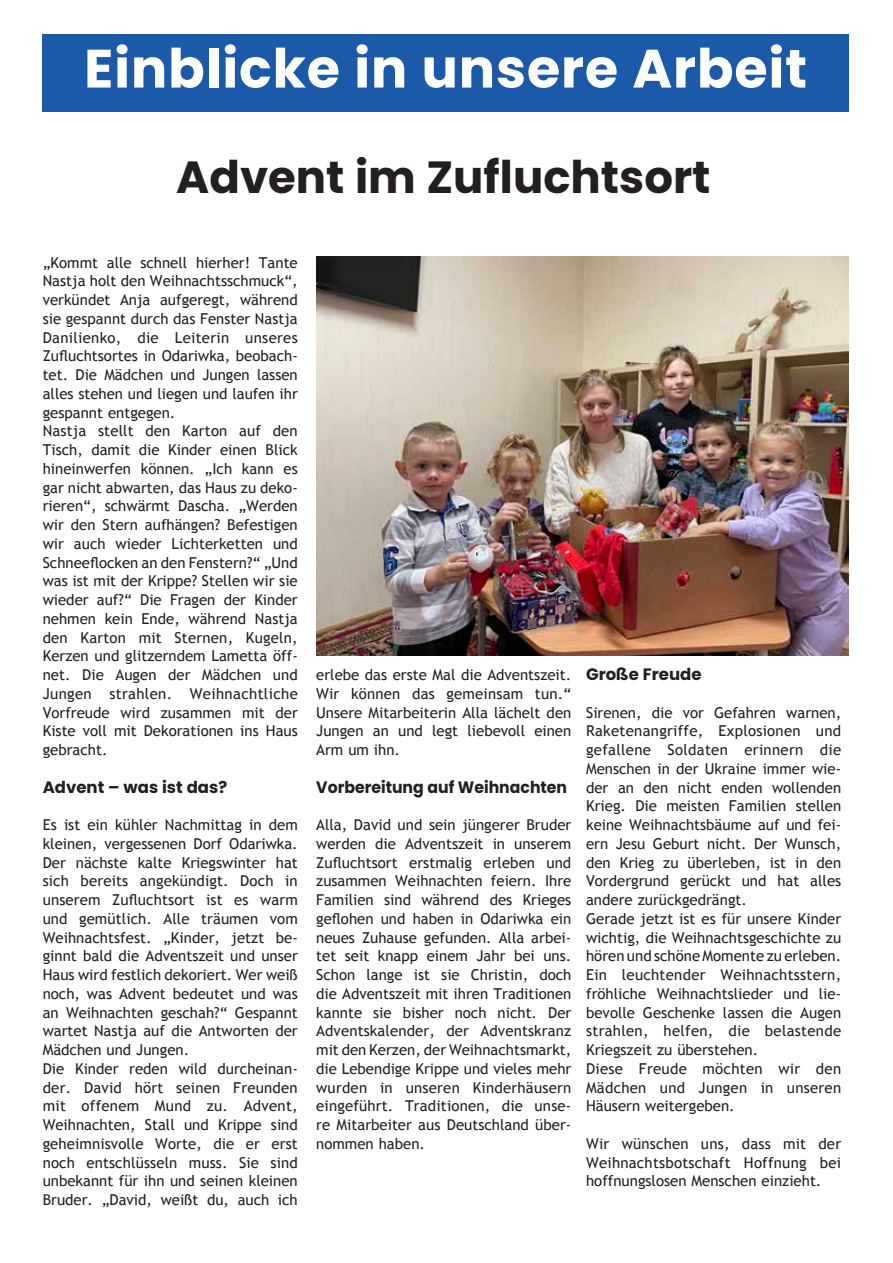
<style>
.page{position:relative;width:893px;height:1263px;background:#fff}
.page>*{position:absolute;margin:0;border:0;box-sizing:border-box;transform-origin:0 0}
.t1{font:700 54px "Poppins";letter-spacing:.015em;color:#fff}
.t2{font:700 45px "Poppins";color:#231f20}
.t3{font:700 16.5px "Poppins";color:#231f20}
.t4{font:700 16.5px "Poppins";color:#231f20;scale:.95 1}
.t5{font:15px/18.8px "Trebuchet MS";color:#231f20}
</style>
<div class="page">
<div style="left:43px;top:34px;width:806px;height:78px;background:#1b5aa9"></div>
<img style="left:317px;top:257px;width:532px;height:398px">
<h1 class="t1" style="left:84px;top:37px;width:724px">Einblicke in unsere Arbeit</h1>
<h2 class="t2" style="left:176px;top:151px;width:536px">Advent im Zufluchtsort</h2>
<p class="t5" style="left:43px;top:253px;width:257px">„Kommt alle schnell hierher! Tante Nastja holt den Weihnachtsschmuck“, verkündet Anja aufgeregt, während sie gespannt durch das Fenster Nastja Danilienko, die Leiterin unseres Zufluchtsortes in Odariwka, beobach&shy;tet. Die Mädchen und Jungen lassen alles stehen und liegen und laufen ihr gespannt entgegen.<br>Nastja stellt den Karton auf den Tisch, damit die Kinder einen Blick hineinwerfen können. „Ich kann es gar nicht abwarten, das Haus zu deko&shy;rieren“, schwärmt Dascha. „Werden wir den Stern aufhängen? Befestigen wir auch wieder Lichterketten und Schneeflocken an den Fenstern?“ „Und was ist mit der Krippe? Stellen wir sie wieder auf?“ Die Fragen der Kinder nehmen kein Ende, während Nastja den Karton mit Sternen, Kugeln, Kerzen und glitzerndem Lametta öff&shy;net. Die Augen der Mädchen und Jungen strahlen. Weihnachtliche Vorfreude wird zusammen mit der Kiste voll mit Dekorationen ins Haus gebracht.</p>
<p class="t3" style="left:43px;top:777px;width:186px">Advent – was ist das?</p>
<p class="t5" style="left:43px;top:816px;width:257px">Es ist ein kühler Nachmittag in dem kleinen, vergessenen Dorf Odariwka.<br>Der nächste kalte Kriegswinter hat sich bereits angekündigt. Doch in unserem Zufluchtsort ist es warm und gemütlich. Alle träumen vom Weihnachtsfest. „Kinder, jetzt be&shy;ginnt bald die Adventszeit und unser Haus wird festlich dekoriert. Wer weiß noch, was Advent bedeutet und was an Weihnachten geschah?“ Gespannt wartet Nastja auf die Antworten der Mädchen und Jungen.<br>Die Kinder reden wild durcheinan&shy;der. David hört seinen Freunden mit offenem Mund zu. Advent, Weihnachten, Stall und Krippe sind geheimnisvolle Worte, die er erst noch entschlüsseln muss. Sie sind unbekannt für ihn und seinen kleinen Bruder. „David, weißt du, auch ich</p>
<p class="t5" style="left:316px;top:666px;width:257px;text-align:justify">erlebe das erste Mal die Adventszeit.<br>Wir können das gemeinsam tun.“ Unsere Mitarbeiterin Alla lächelt den Jungen an und legt liebevoll einen Arm um ihn.</p>
<p class="t4" style="left:316px;top:777px;width:266px">Vorbereitung auf Weihnachten</p>
<p class="t5" style="left:316px;top:816px;width:257px;text-align:justify">Alla, David und sein jüngerer Bruder werden die Adventszeit in unserem Zufluchtsort erstmalig erleben und zusammen Weihnachten feiern. Ihre Familien sind während des Krieges geflohen und haben in Odariwka ein neues Zuhause gefunden. Alla arbei&shy;tet seit knapp einem Jahr bei uns.<br>Schon lange ist sie Christin, doch die Adventszeit mit ihren Traditionen kannte sie bisher noch nicht. Der Adventskalender, der Adventskranz mit den Kerzen, der Weihnachtsmarkt, die Lebendige Krippe und vieles mehr wurden in unseren Kinderhäusern eingeführt. Traditionen, die unse&shy;re Mitarbeiter aus Deutschland über&shy;nommen haben.</p>
<p class="t3" style="left:586px;top:665px;width:117px">Große Freude</p>
<p class="t5" style="left:586px;top:703px;width:257px">Sirenen, die vor Gefahren warnen, Raketenangriffe, Explosionen und gefallene Soldaten erinnern die Menschen in der Ukraine immer wie&shy;der an den nicht enden wollenden Krieg. Die meisten Familien stellen keine Weihnachtsbäume auf und fei&shy;ern Jesu Geburt nicht. Der Wunsch, den Krieg zu überleben, ist in den Vordergrund gerückt und hat alles andere zurückgedrängt.<br>Gerade jetzt ist es für unsere Kinder wichtig, die Weihnachtsgeschichte zu hören und schöne Momente zu erleben.<br>Ein leuchtender Weihnachtsstern, fröhliche Weihnachtslieder und lie&shy;bevolle Geschenke lassen die Augen strahlen, helfen, die belastende Kriegszeit zu überstehen.<br>Diese Freude möchten wir den Mädchen und Jungen in unseren Häusern weitergeben.</p>
<p class="t5" style="left:586px;top:1134px;width:257px;text-align:justify">Wir wünschen uns, dass mit der Weihnachtsbotschaft Hoffnung bei hoffnungslosen Menschen einzieht.</p>
</div>
